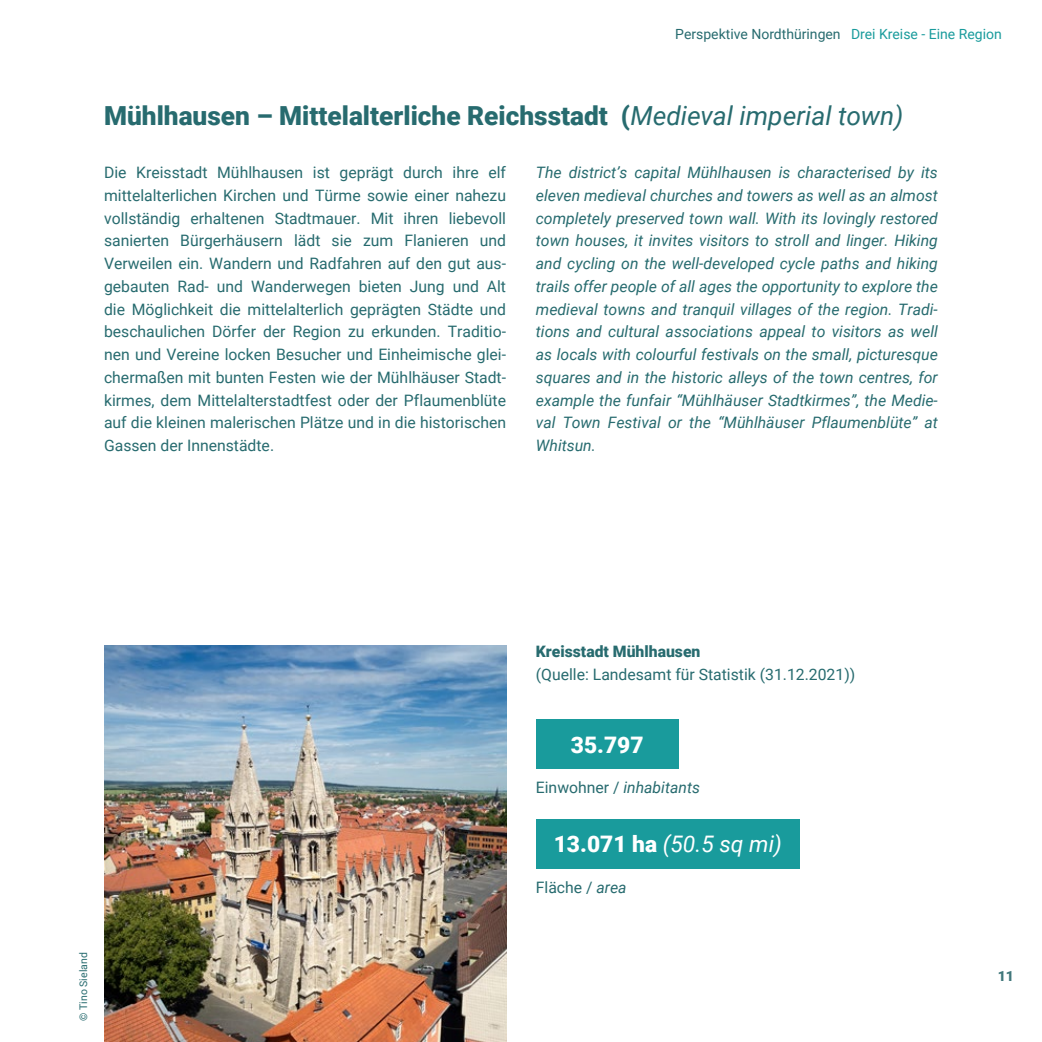
<style>
.page{position:relative;width:1042px;height:1042px;background:#fff}
.page>*{position:absolute;margin:0;border:0;box-sizing:border-box;transform-origin:0 0}
.Headline_groß{font:900 26.25px "Roboto";color:#276b6f}
.Headlines_Fließtext{font:italic 22.75px "Roboto";color:#fff}
.Headlines_Fließtext-2{font:900 22.75px "Roboto";color:#fff}
.Fließtext{font:15.75px/22.8px "Roboto";color:#276b6f;text-align:justify}
.Fließtext-2{font:italic 15.75px/22.8px "Roboto";color:#276b6f;text-align:justify}
.Headlines_Fließtext-3{font:900 15.75px "Roboto";color:#276b6f}
.t1{font:14px "Roboto";color:#276b6f}
.t2{font:900 14px "Roboto";color:#40777b}
.Bildunterschrift{font:10.5px "Roboto";color:#276b6f}
.s1{color:#199b9c}
.s2{font-weight:400;font-style:italic}
.s3{font-style:normal}
.s4{font-weight:900;font-style:normal}
.s5{font-style:italic}
</style>
<div class="page">
<img style="left:104px;top:645px;width:402px;height:397px">
<div style="left:536px;top:719px;width:142px;height:50px;background:#199b9c"></div>
<div style="left:536px;top:819px;width:264px;height:49px;background:#199b9c"></div>
<p class="t1" style="left:675px;top:24px;width:328px">Perspektive Nordthüringen <span class="s1">Drei Kreise - Eine Region</span></p>
<p class="Headline_groß" style="left:104px;top:97px;width:801px">Mühlhausen – Mittelalterliche Reichsstadt (<span class="s2">Medieval imperial town)</span></p>
<p class="Fließtext" style="left:104px;top:160px;width:403px">Die Kreisstadt Mühlhausen ist geprägt durch ihre elf mittelalterlichen Kirchen und Türme sowie einer nahezu vollständig erhaltenen Stadtmauer. Mit ihren liebevoll sanierten Bürgerhäusern lädt sie zum Flanieren und Verweilen ein. Wandern und Radfahren auf den gut aus&shy;gebauten Rad- und Wanderwegen bieten Jung und Alt die Möglichkeit die mittelalterlich geprägten Städte und beschaulichen Dörfer der Region zu erkunden. Traditio&shy;nen und Vereine locken Besucher und Einheimische glei&shy;chermaßen mit bunten Festen wie der Mühlhäuser Stadt&shy;kirmes, dem Mittelalterstadtfest oder der Pflaumenblüte auf die kleinen malerischen Plätze und in die historischen Gassen der Innenstädte.</p>
<p class="Fließtext-2" style="left:536px;top:160px;width:403px">The district’s capital Mühlhausen is characterised by its eleven medieval churches and towers as well as an almost completely preserved town wall. With its lovingly restored town houses, it invites visitors to stroll and linger. Hiking and cycling on the well-developed cycle paths and hiking trails offer people of all ages the opportunity to explore the medieval towns and tranquil villages of the region. Tradi&shy;tions and cultural associations appeal to visitors as well as locals with colourful festivals on the small, picturesque squares and in the historic alleys of the town centres, for example the funfair “Mühlhäuser Stadtkirmes”, the Medie&shy;val Town Festival or the “Mühlhäuser Pflaumenblüte” at Whitsun.</p>
<p class="Bildunterschrift" style="left:76px;top:1021px;width:70px;rotate:-90deg">© Tino Sieland</p>
<p class="Headlines_Fließtext-3" style="left:536px;top:640px;width:166px">Kreisstadt Mühlhausen</p>
<p class="Fließtext" style="left:536px;top:662px;width:321px">(Quelle: Landesamt für Statistik (31.12.2021))</p>
<p class="Headlines_Fließtext-2" style="left:571px;top:729px;width:74px">35.797</p>
<p class="Fließtext-2" style="left:536px;top:776px;width:166px"><span class="s3">Einwohner /</span> inhabitants</p>
<p class="Headlines_Fließtext" style="left:554px;top:828px;width:230px"><span class="s4">13.071 ha</span> (50.5 sq mi)</p>
<p class="Fließtext" style="left:536px;top:875px;width:92px">Fläche / <span class="s5">area</span></p>
<p class="t2" style="left:997px;top:966px;width:18px">11</p>
</div>
